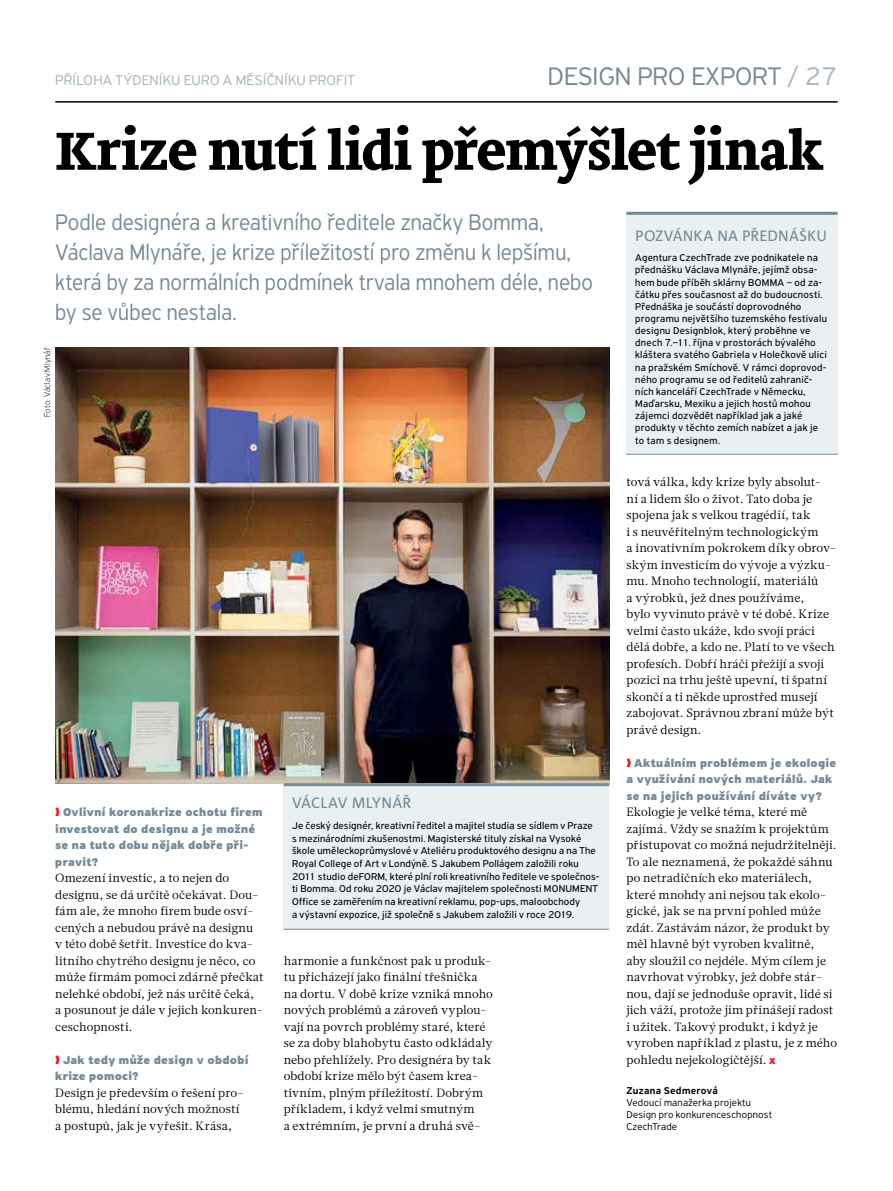
<style>
.page{position:relative;width:893px;height:1191px;background:#fff}
.page>*{position:absolute;margin:0;border:0;box-sizing:border-box;transform-origin:0 0}
.t1{font:700 55.5px "Brioni Text Std";letter-spacing:-.02em;color:#000}
.t2{font:300 27px "PF Highway Sans Pro";color:#748a96}
.t3{font:300 24px/30px "PF Highway Sans Pro";color:#748a96;scale:.94 1}
.t4{font:300 15px "PF Highway Sans Pro";letter-spacing:.01em;color:#a4b5bf}
.t5{font:15px "Corpid E1 s";letter-spacing:-.02em;color:#748a96}
.t6{font:12px/16.5px "Glosa Text";letter-spacing:.005em;color:#000}
.t7{font:900 12px/16.5px "PF Highway Sans Pro";letter-spacing:.025em;color:#748a96}
.t8{font:10.5px/12.1px "PF Highway Sans Pro";letter-spacing:.02em;color:#000}
.t9{font:300 10.5px/12px "PF Highway Sans Pro";letter-spacing:.025em;color:#000}
.t10{font:500 10.5px "PF Highway Sans Pro";letter-spacing:.03em;color:#000}
.t11{font:100 9px "PF Highway Sans Pro";letter-spacing:.02em;color:#000}
.s1{color:#a4b5bf}
.s2{font-family:"PF Highway Sans Pro";font-weight:900;color:#ed1b2f}
</style>
<div class="page">
<hr style="left:55px;top:101px;width:783px;height:2px;background:#000">
<img style="left:55px;top:347px;width:554px;height:436px">
<div style="left:626px;top:212px;width:212px;height:242px;background:#eaeff2"></div>
<hr style="left:626px;top:212px;width:212px;height:3px;background:#748a96">
<hr style="left:626px;top:454px;width:212px;height:1px;background:#748a96">
<div style="left:284px;top:783px;width:325px;height:146px;background:#eaeff2"></div>
<hr style="left:284px;top:783px;width:325px;height:3px;background:#748a96">
<hr style="left:284px;top:929px;width:325px;height:1px;background:#748a96">
<p class="t4" style="left:55px;top:71px;width:301px">PŘÍLOHA TÝDENÍKU EURO A MĚSÍČNÍKU PROFIT</p>
<h2 class="t2" style="left:548px;top:60px;width:292px">DESIGN PRO EXPORT <span class="s1">/ 27</span></h2>
<h1 class="t1" style="left:55px;top:113px;width:770px">Krize nutí lidi přemýšlet jinak</h1>
<h3 class="t3" style="left:55px;top:207px;width:574px">Podle designéra a kreativního ředitele značky Bomma, Václava Mlynáře, je krize příležitostí pro změnu k lepšímu, která by za normálních podmínek trvala mnohem déle, nebo by se vůbec nestala.</h3>
<p class="t5" style="left:635px;top:226px;width:194px">POZVÁNKA NA PŘEDNÁŠKU</p>
<p class="t8" style="left:635px;top:252px;width:193px">Agentura CzechTrade zve podnikatele na přednášku Václava Mlynáře, jejímž obsa&shy;hem bude příběh sklárny BOMMA – od za&shy;čátku přes současnost až do budoucnosti.<br>Přednáška je součástí doprovodného programu největšího tuzemského festivalu designu Designblok, který proběhne ve dnech 7.–11. října v prostorách bývalého kláštera svatého Gabriela v Holečkově ulici na pražském Smíchově. V rámci doprovod&shy;ného programu se od ředitelů zahranič&shy;ních kanceláří CzechTrade v Německu, Maďarsku, Mexiku a jejich hostů mohou zájemci dozvědět například jak a jaké produkty v těchto zemích nabízet a jak je to tam s designem.</p>
<p class="t11" style="left:42px;top:417px;width:71px;rotate:-90deg">Foto: Václav Mlynář</p>
<p class="t7" style="left:55px;top:804px;width:209px;text-indent:8px">Ovlivní koronakrize ochotu firem investovat do designu a je možné se na tuto dobu nějak dobře při&shy;pravit?</p>
<p class="t6" style="left:55px;top:870px;width:210px">Omezení investic, a to nejen do designu, se dá určitě očekávat. Dou&shy;fám ale, že mnoho firem bude osví&shy;cených a nebudou právě na designu<br>v této době šetřit. Investice do kva&shy;litního chytrého designu je něco, co může firmám pomoci zdárně přečkat nelehké období, jež nás určitě čeká,<br>a posunout je dále v jejich konkuren&shy;ceschopnosti.</p>
<p class="t7" style="left:55px;top:1052px;width:195px;text-indent:8px">Jak tedy může design v období krize pomoci?</p>
<p class="t6" style="left:55px;top:1084px;width:190px">Design je především o řešení pro&shy;blému, hledání nových možností a postupů, jak je vyřešit. Krása,</p>
<p class="t5" style="left:292px;top:793px;width:121px">VÁCLAV MLYNÁŘ</p>
<p class="t8" style="left:292px;top:819px;width:309px;line-height:12.8px">Je český designér, kreativní ředitel a majitel studia se sídlem v Praze s mezinárodními zkušenostmi. Magisterské tituly získal na Vysoké škole uměleckoprůmyslové v Ateliéru produktového designu a na The Royal College of Art v Londýně. S Jakubem Pollágem založili roku 2011 studio deFORM, které plní roli kreativního ředitele ve společnos&shy;ti Bomma. Od roku 2020 je Václav majitelem společnosti MONUMENT Office se zaměřením na kreativní reklamu, pop-ups, maloobchody<br>a výstavní expozice, již společně s Jakubem založili v roce 2019.</p>
<p class="t6" style="left:284px;top:952px;width:211px">harmonie a funkčnost pak u produk&shy;tu přicházejí jako finální třešnička na dortu. V době krize vzniká mnoho nových problémů a zároveň vyplou&shy;vají na povrch problémy staré, které se za doby blahobytu často odkládaly nebo přehlížely. Pro designéra by tak období krize mělo být časem krea&shy;tivním, plným příležitostí. Dobrým příkladem, i když velmi smutným<br>a extrémním, je první a druhá svě-</p>
<p class="t6" style="left:626px;top:474px;width:211px">tová válka, kdy krize byly absolut-<br>ní a lidem šlo o život. Tato doba je spojena jak s velkou tragédií, tak<br>i s neuvěřitelným technologickým<br>a inovativním pokrokem díky obrov&shy;ským investicím do vývoje a výzku&shy;mu. Mnoho technologií, materiálů<br>a výrobků, jež dnes používáme,<br>bylo vyvinuto právě v té době. Krize velmi často ukáže, kdo svoji práci dělá dobře, a kdo ne. Platí to ve všech profesích. Dobří hráči přežijí a svoji pozici na trhu ještě upevní, ti špatní skončí a ti někde uprostřed musejí zabojovat. Správnou zbraní může být právě design.</p>
<p class="t7" style="left:626px;top:755px;width:211px;text-indent:8px">Aktuálním problémem je ekologie a využívání nových materiálů. Jak se na jejich používání díváte vy?</p>
<p class="t6" style="left:626px;top:804px;width:212px">Ekologie je velké téma, které mě zajímá. Vždy se snažím k projektům přistupovat co možná nejudržitelněji.<br>To ale neznamená, že pokaždé sáhnu po netradičních eko materiálech, které mnohdy ani nejsou tak ekolo&shy;gické, jak se na první pohled může zdát. Zastávám názor, že produkt by měl hlavně být vyroben kvalitně, aby sloužil co nejdéle. Mým cílem je navrhovat výrobky, jež dobře stár&shy;nou, dají se jednoduše opravit, lidé si jich váží, protože jim přinášejí radost i užitek. Takový produkt, i když je vyroben například z plastu, je z mého pohledu nejekologičtější. <span class="s2">x</span></p>
<p class="t10" style="left:626px;top:1084px;width:93px">Zuzana Sedmerová</p>
<p class="t9" style="left:626px;top:1096px;width:147px">Vedoucí manažerka projektu<br>Design pro konkurenceschopnost<br>CzechTrade</p>
</div>
